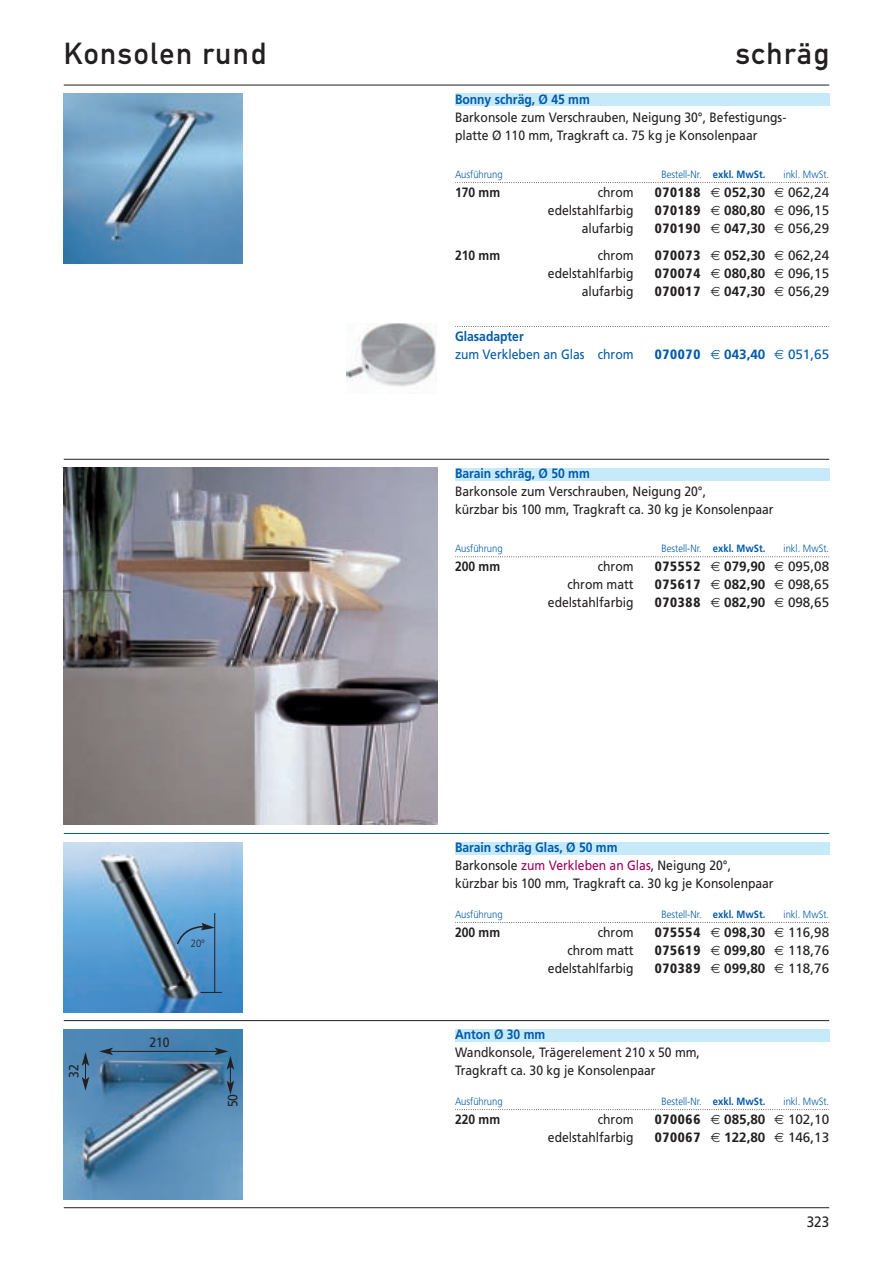
<style>
.page{position:relative;width:893px;height:1263px;background:#fff}
.page>*{position:absolute;margin:0;border:0;box-sizing:border-box;transform-origin:0 0}
.t1{font:30px "DIN Mittelschrift Alternate";letter-spacing:.05em;color:#231f20}
.t2{font:15px "Frutiger";color:#231f20;scale:.9 1}
.t3{font:13.5px/18px "Frutiger";color:#231f20;scale:.9 1}
.t4{font:900 condensed 13.5px "Frutiger";letter-spacing:.05em;color:#231f20}
.t5{font:700 13.5px "Frutiger";color:#231f20}
.t6{font:13.5px "Frutiger";color:#231f20}
.t7{font:13.5px/18px "Frutiger";color:#015aaa;scale:.9 1}
.t8{font:700 13.5px "Frutiger";color:#231f20;scale:.9 1}
.t9{font:900 condensed 13.5px "Frutiger";letter-spacing:.05em;color:#015aaa}
.t10{font:700 13.5px "Frutiger";color:#015aaa}
.t11{font:13.5px "Frutiger";color:#015aaa}
.t12{font:300 10.5px "Frutiger";color:#015aaa;scale:.9 1}
.t13{font:300 10.5px "Frutiger";color:#231f20;scale:.9 1}
.s1{font-weight:700;color:#015aaa}
.s2{font-weight:700}
.s3{color:#9e015e}
</style>
<div class="page">
<hr style="left:64px;top:85px;width:765px;height:1px;background:#231f20">
<hr style="left:64px;top:1207px;width:765px;height:1px;background:#231f20">
<hr style="left:64px;top:833px;width:765px;height:1px;background:#015aaa">
<hr style="left:64px;top:459px;width:765px;height:1px;background:#231f20">
<hr style="left:64px;top:1020px;width:765px;height:1px;background:#231f20">
<img style="left:64px;top:842px;width:178px;height:170px">
<svg style="left:201px;top:992px;width:21px;height:1px"></svg>
<hr style="left:214px;top:913px;width:1px;height:80px;background:#231f20">
<svg style="left:176px;top:923px;width:39px;height:23px"></svg>
<img style="left:64px;top:468px;width:374px;height:357px">
<div style="left:455px;top:842px;width:374px;height:13px;background:#c6eafa"></div>
<div style="left:455px;top:468px;width:374px;height:12px;background:#c6eafa"></div>
<svg style="left:455px;top:326px;width:374px;height:1px"></svg>
<img style="left:64px;top:94px;width:178px;height:170px">
<div style="left:455px;top:94px;width:374px;height:12px;background:#c6eafa"></div>
<img style="left:347px;top:323px;width:89px;height:64px">
<img style="left:64px;top:1029px;width:178px;height:170px">
<svg style="left:82px;top:1052px;width:7px;height:39px"></svg>
<hr style="left:110px;top:1051px;width:107px;height:1px;background:#231f20">
<svg style="left:99px;top:1048px;width:14px;height:7px"></svg>
<svg style="left:215px;top:1048px;width:19px;height:46px"></svg>
<div style="left:455px;top:1029px;width:374px;height:13px;background:#c6eafa"></div>
<svg style="left:455px;top:922px;width:374px;height:1px"></svg>
<svg style="left:455px;top:556px;width:374px;height:2px"></svg>
<svg style="left:455px;top:182px;width:374px;height:1px"></svg>
<svg style="left:455px;top:1109px;width:374px;height:2px"></svg>
<p class="t1" style="left:64px;top:43px;width:204px">Konsolen rund</p>
<p class="t1" style="left:736px;top:43px;width:95px">schräg</p>
<p class="t3" style="left:455px;top:91px;width:370px"><span class="s1">Bonny schräg, Ø 45 mm<br></span>Barkonsole zum Verschrauben, Neigung 30°, Befestigungs&shy;platte Ø 110 mm, Tragkraft ca. 75 kg je Konsolenpaar</p>
<p class="t12" style="left:455px;top:170px;width:55px">Ausführung</p>
<p class="t12" style="left:662px;top:170px;width:117px">Bestell-Nr. <span class="s2">exkl. MwSt.</span></p>
<p class="t12" style="left:784px;top:170px;width:52px">inkl. MwSt.</p>
<p class="t8" style="left:455px;top:187px;width:52px">170 mm</p>
<p class="t3" style="left:598px;top:185px;width:41px">chrom</p>
<p class="t4" style="left:655px;top:187px;width:47px">070188</p>
<p class="t5" style="left:724px;top:187px;width:43px">052,30</p>
<p class="t6" style="left:788px;top:187px;width:43px">062,24</p>
<p class="t3" style="left:548px;top:203px;width:97px">edelstahlfarbig</p>
<p class="t4" style="left:655px;top:205px;width:47px">070189</p>
<p class="t5" style="left:724px;top:205px;width:43px">080,80</p>
<p class="t6" style="left:788px;top:205px;width:43px">096,15</p>
<p class="t3" style="left:582px;top:221px;width:59px">alufarbig</p>
<p class="t4" style="left:655px;top:223px;width:47px">070190</p>
<p class="t5" style="left:724px;top:223px;width:43px">047,30</p>
<p class="t6" style="left:788px;top:223px;width:43px">056,29</p>
<p class="t8" style="left:455px;top:250px;width:52px">210 mm</p>
<p class="t3" style="left:598px;top:248px;width:41px">chrom</p>
<p class="t4" style="left:655px;top:250px;width:47px">070073</p>
<p class="t5" style="left:724px;top:250px;width:43px">052,30</p>
<p class="t6" style="left:788px;top:250px;width:43px">062,24</p>
<p class="t3" style="left:548px;top:266px;width:97px">edelstahlfarbig</p>
<p class="t4" style="left:655px;top:268px;width:47px">070074</p>
<p class="t5" style="left:724px;top:268px;width:43px">080,80</p>
<p class="t6" style="left:788px;top:268px;width:43px">096,15</p>
<p class="t3" style="left:582px;top:284px;width:59px">alufarbig</p>
<p class="t4" style="left:655px;top:286px;width:47px">070017</p>
<p class="t5" style="left:724px;top:286px;width:43px">047,30</p>
<p class="t6" style="left:788px;top:286px;width:43px">056,29</p>
<p class="t7" style="left:455px;top:329px;width:200px"><span class="s2">Glasadapter<br></span>zum Verkleben an Glas chrom</p>
<p class="t9" style="left:655px;top:349px;width:47px">070070</p>
<p class="t10" style="left:724px;top:349px;width:43px">043,40</p>
<p class="t11" style="left:788px;top:349px;width:43px">051,65</p>
<p class="t3" style="left:455px;top:465px;width:356px"><span class="s1">Barain schräg, Ø 50 mm<br></span>Barkonsole zum Verschrauben, Neigung 20°,<br>kürzbar bis 100 mm, Tragkraft ca. 30 kg je Konsolenpaar</p>
<p class="t12" style="left:455px;top:544px;width:55px">Ausführung</p>
<p class="t12" style="left:662px;top:544px;width:117px">Bestell-Nr. <span class="s2">exkl. MwSt.</span></p>
<p class="t12" style="left:784px;top:544px;width:52px">inkl. MwSt.</p>
<p class="t8" style="left:455px;top:561px;width:52px">200 mm</p>
<p class="t3" style="left:598px;top:559px;width:41px">chrom</p>
<p class="t4" style="left:655px;top:561px;width:47px">075552</p>
<p class="t5" style="left:724px;top:561px;width:43px">079,90</p>
<p class="t6" style="left:788px;top:561px;width:43px">095,08</p>
<p class="t3" style="left:567px;top:577px;width:75px">chrom matt</p>
<p class="t4" style="left:655px;top:579px;width:47px">075617</p>
<p class="t5" style="left:724px;top:579px;width:43px">082,90</p>
<p class="t6" style="left:788px;top:579px;width:43px">098,65</p>
<p class="t3" style="left:548px;top:595px;width:97px">edelstahlfarbig</p>
<p class="t4" style="left:655px;top:597px;width:47px">070388</p>
<p class="t5" style="left:724px;top:597px;width:43px">082,90</p>
<p class="t6" style="left:788px;top:597px;width:43px">098,65</p>
<p class="t3" style="left:66px;top:1078px;width:16px;rotate:-90deg">32</p>
<p class="t13" style="left:191px;top:939px;width:17px">20°</p>
<p class="t3" style="left:149px;top:1034px;width:24px">210</p>
<p class="t3" style="left:225px;top:1107px;width:16px;rotate:-90deg">50</p>
<p class="t3" style="left:455px;top:839px;width:356px"><span class="s1">Barain schräg Glas, Ø 50 mm<br></span>Barkonsole <span class="s3">zum Verkleben an Glas</span>, Neigung 20°, kürzbar bis 100 mm, Tragkraft ca. 30 kg je Konsolenpaar</p>
<p class="t12" style="left:455px;top:910px;width:55px">Ausführung</p>
<p class="t12" style="left:662px;top:910px;width:117px">Bestell-Nr. <span class="s2">exkl. MwSt.</span></p>
<p class="t12" style="left:784px;top:910px;width:52px">inkl. MwSt.</p>
<p class="t8" style="left:455px;top:927px;width:52px">200 mm</p>
<p class="t3" style="left:598px;top:924px;width:41px">chrom</p>
<p class="t4" style="left:655px;top:927px;width:47px">075554</p>
<p class="t5" style="left:724px;top:927px;width:43px">098,30</p>
<p class="t6" style="left:788px;top:927px;width:43px">116,98</p>
<p class="t3" style="left:567px;top:942px;width:75px">chrom matt</p>
<p class="t4" style="left:655px;top:945px;width:47px">075619</p>
<p class="t5" style="left:724px;top:945px;width:43px">099,80</p>
<p class="t6" style="left:788px;top:945px;width:43px">118,76</p>
<p class="t3" style="left:548px;top:960px;width:97px">edelstahlfarbig</p>
<p class="t4" style="left:655px;top:963px;width:47px">070389</p>
<p class="t5" style="left:724px;top:963px;width:43px">099,80</p>
<p class="t6" style="left:788px;top:963px;width:43px">118,76</p>
<p class="t3" style="left:455px;top:1026px;width:274px"><span class="s1">Anton Ø 30 mm<br></span>Wandkonsole, Trägerelement 210 x 50 mm,<br>Tragkraft ca. 30 kg je Konsolenpaar</p>
<p class="t12" style="left:455px;top:1097px;width:55px">Ausführung</p>
<p class="t12" style="left:662px;top:1097px;width:117px">Bestell-Nr. <span class="s2">exkl. MwSt.</span></p>
<p class="t12" style="left:784px;top:1097px;width:52px">inkl. MwSt.</p>
<p class="t8" style="left:455px;top:1114px;width:52px">220 mm</p>
<p class="t3" style="left:598px;top:1111px;width:41px">chrom</p>
<p class="t4" style="left:655px;top:1114px;width:47px">070066</p>
<p class="t5" style="left:724px;top:1114px;width:43px">085,80</p>
<p class="t6" style="left:788px;top:1114px;width:43px">102,10</p>
<p class="t3" style="left:548px;top:1129px;width:97px">edelstahlfarbig</p>
<p class="t4" style="left:655px;top:1132px;width:47px">070067</p>
<p class="t5" style="left:724px;top:1132px;width:43px">122,80</p>
<p class="t6" style="left:788px;top:1132px;width:43px">146,13</p>
<p class="t2" style="left:807px;top:1216px;width:26px">323</p>
</div>
